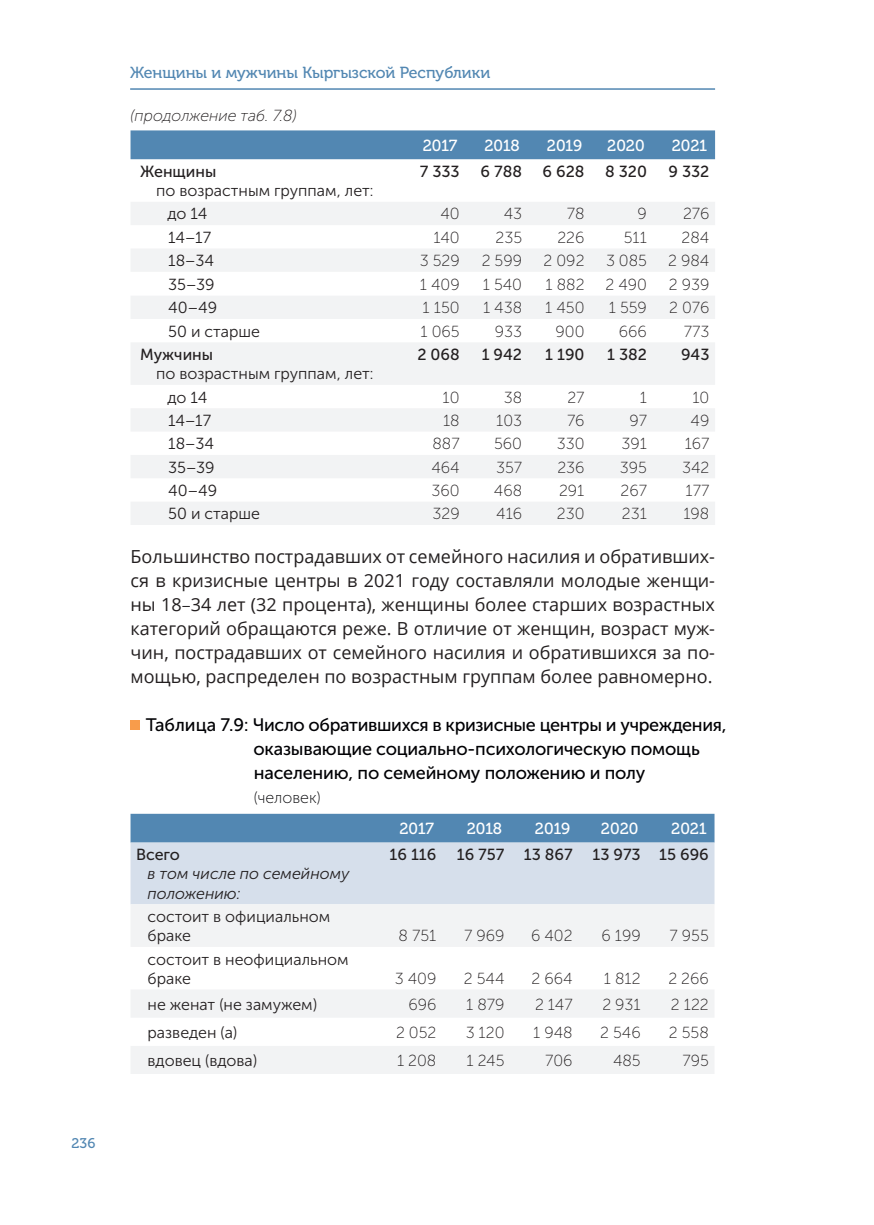
<style>
.page{position:relative;width:874px;height:1225px;background:#fff}
.page>*{position:absolute;margin:0;border:0;box-sizing:border-box;transform-origin:0 0}
.t1{font:18px/24px "Open Sans";color:#231f20;text-align:justify}
.t2{font:18px/24px "Museo Sans Cyrl 500";letter-spacing:-.01em;color:#010104}
.t3{font:16px "Museo Sans Cyrl 100";color:#231f20}
.t4{font:16px/19.2px "Museo Sans Cyrl 300";color:#231f20}
.t5{font:16px "Museo Sans Cyrl 500";color:#231f20}
.t6{font:16px "Museo Cyrl 500";color:#fff}
.t7{font:16px "Museo Cyrl 500";color:#5287b2}
.t8{font:italic 16px "Museo Sans Cyrl 300";color:#231f20}
.t9{font:italic 16px "Museo Sans Cyrl 100";color:#231f20}
.t10{font:16px "Museo Sans Cyrl 100";color:#010104}
.t11{font:14px "Museo Cyrl 500";color:#5287b2}
.s1{font-family:"Source Sans Pro"}
</style>
<div class="page">
<hr style="left:130px;top:88px;width:584px;height:2px;background:#5287b2">
<div style="left:130px;top:130px;width:584px;height:29px;background:#5287b2"></div>
<svg style="left:131px;top:202px;width:583px;height:323px;fill:#f2f3f4"></svg>
<div style="left:130px;top:720px;width:10px;height:10px;background:#f89c4b"></div>
<svg style="left:130px;top:814px;width:584px;height:90px;background:#acc3d9"></svg>
<svg style="left:131px;top:904px;width:583px;height:170px;fill:#f2f3f4"></svg>
<p class="t11" style="left:72px;top:1135px;width:25px">236</p>
<p class="t7" style="left:130px;top:64px;width:361px">Женщины и мужчины Кыргызской Республики</p>
<p class="t9" style="left:130px;top:107px;width:168px">(продолжение таб. 7.8)</p>
<p class="t5" style="left:140px;top:163px;width:78px">Женщины</p>
<p class="t4" style="left:156px;top:181px;width:219px">по возрастным группам, лет:</p>
<p class="t6" style="left:422px;top:137px;width:36px">2017</p>
<p class="t6" style="left:484px;top:137px;width:37px">2018</p>
<p class="t6" style="left:546px;top:137px;width:37px">2019</p>
<p class="t6" style="left:607px;top:137px;width:39px">2020</p>
<p class="t6" style="left:671px;top:137px;width:37px">2021</p>
<p class="t5" style="left:419px;top:163px;width:41px">7 333</p>
<p class="t5" style="left:480px;top:163px;width:43px">6 788</p>
<p class="t5" style="left:542px;top:163px;width:43px">6 628</p>
<p class="t5" style="left:604px;top:163px;width:43px">8 320</p>
<p class="t5" style="left:668px;top:163px;width:42px">9 332</p>
<p class="t4" style="left:167px;top:204px;width:41px">до 14</p>
<p class="t3" style="left:440px;top:205px;width:21px">40</p>
<p class="t3" style="left:503px;top:205px;width:20px">43</p>
<p class="t3" style="left:566px;top:205px;width:19px">78</p>
<p class="t3" style="left:637px;top:205px;width:11px">9</p>
<p class="t3" style="left:682px;top:205px;width:28px">276</p>
<p class="t4" style="left:168px;top:228px;width:44px">14–17</p>
<p class="t3" style="left:433px;top:229px;width:28px">140</p>
<p class="t3" style="left:495px;top:229px;width:28px">235</p>
<p class="t3" style="left:557px;top:229px;width:29px">226</p>
<p class="t3" style="left:623px;top:229px;width:25px">511</p>
<p class="t3" style="left:681px;top:229px;width:29px">284</p>
<p class="t4" style="left:168px;top:251px;width:47px">18–34</p>
<p class="t3" style="left:419px;top:252px;width:41px">3 529</p>
<p class="t3" style="left:481px;top:252px;width:42px">2 599</p>
<p class="t3" style="left:543px;top:252px;width:42px">2 092</p>
<p class="t3" style="left:605px;top:252px;width:42px">3 085</p>
<p class="t3" style="left:668px;top:252px;width:43px">2 984</p>
<p class="t4" style="left:168px;top:274px;width:48px">35–39</p>
<p class="t3" style="left:419px;top:276px;width:41px">1 409</p>
<p class="t3" style="left:482px;top:276px;width:41px">1 540</p>
<p class="t3" style="left:545px;top:276px;width:40px">1 882</p>
<p class="t3" style="left:605px;top:276px;width:43px">2 490</p>
<p class="t3" style="left:668px;top:276px;width:42px">2 939</p>
<p class="t4" style="left:168px;top:298px;width:50px">40–49</p>
<p class="t3" style="left:422px;top:299px;width:39px">1 150</p>
<p class="t3" style="left:483px;top:299px;width:41px">1 438</p>
<p class="t3" style="left:545px;top:299px;width:41px">1 450</p>
<p class="t3" style="left:608px;top:299px;width:40px">1 559</p>
<p class="t3" style="left:669px;top:299px;width:42px">2 076</p>
<p class="t4" style="left:168px;top:322px;width:93px">50 и старше</p>
<p class="t3" style="left:420px;top:323px;width:41px">1 065</p>
<p class="t3" style="left:494px;top:323px;width:29px">933</p>
<p class="t3" style="left:555px;top:323px;width:30px">900</p>
<p class="t3" style="left:618px;top:323px;width:29px">666</p>
<p class="t3" style="left:683px;top:323px;width:27px">773</p>
<p class="t5" style="left:140px;top:346px;width:74px">Мужчины</p>
<p class="t4" style="left:156px;top:364px;width:219px">по возрастным группам, лет:</p>
<p class="t5" style="left:417px;top:346px;width:44px">2 068</p>
<p class="t5" style="left:481px;top:346px;width:42px">1 942</p>
<p class="t5" style="left:545px;top:346px;width:41px">1 190</p>
<p class="t5" style="left:607px;top:346px;width:41px">1 382</p>
<p class="t5" style="left:680px;top:346px;width:30px">943</p>
<p class="t4" style="left:167px;top:387px;width:41px">до 14</p>
<p class="t3" style="left:442px;top:388px;width:19px">10</p>
<p class="t3" style="left:503px;top:388px;width:20px">38</p>
<p class="t3" style="left:567px;top:388px;width:19px">27</p>
<p class="t3" style="left:639px;top:388px;width:9px">1</p>
<p class="t3" style="left:692px;top:388px;width:19px">10</p>
<p class="t4" style="left:168px;top:411px;width:44px">14–17</p>
<p class="t3" style="left:443px;top:412px;width:18px">18</p>
<p class="t3" style="left:496px;top:412px;width:27px">103</p>
<p class="t3" style="left:567px;top:412px;width:19px">76</p>
<p class="t3" style="left:629px;top:412px;width:19px">97</p>
<p class="t3" style="left:690px;top:412px;width:20px">49</p>
<p class="t4" style="left:168px;top:434px;width:47px">18–34</p>
<p class="t3" style="left:432px;top:435px;width:29px">887</p>
<p class="t3" style="left:494px;top:435px;width:29px">560</p>
<p class="t3" style="left:556px;top:435px;width:29px">330</p>
<p class="t3" style="left:621px;top:435px;width:27px">391</p>
<p class="t3" style="left:684px;top:435px;width:26px">167</p>
<p class="t4" style="left:168px;top:457px;width:48px">35–39</p>
<p class="t3" style="left:431px;top:458px;width:30px">464</p>
<p class="t3" style="left:496px;top:458px;width:27px">357</p>
<p class="t3" style="left:557px;top:458px;width:29px">236</p>
<p class="t3" style="left:619px;top:458px;width:29px">395</p>
<p class="t3" style="left:681px;top:458px;width:29px">342</p>
<p class="t4" style="left:168px;top:481px;width:50px">40–49</p>
<p class="t3" style="left:431px;top:482px;width:30px">360</p>
<p class="t3" style="left:493px;top:482px;width:30px">468</p>
<p class="t3" style="left:558px;top:482px;width:27px">291</p>
<p class="t3" style="left:620px;top:482px;width:28px">267</p>
<p class="t3" style="left:685px;top:482px;width:25px">177</p>
<p class="t4" style="left:168px;top:504px;width:93px">50 и старше</p>
<p class="t3" style="left:432px;top:505px;width:29px">329</p>
<p class="t3" style="left:496px;top:505px;width:27px">416</p>
<p class="t3" style="left:556px;top:505px;width:29px">230</p>
<p class="t3" style="left:621px;top:505px;width:27px">231</p>
<p class="t3" style="left:683px;top:505px;width:27px">198</p>
<p class="t1" style="left:130px;top:543px;width:585px">Большинство пострадавших от семейного насилия и обративших&shy;ся в кризисные центры в 2021 году составляли молодые женщи&shy;ны 18<span class="s1">‒</span>34 лет (32 процента), женщины более старших возрастных категорий обращаются реже. В отличие от женщин, возраст муж&shy;чин, пострадавших от семейного насилия и обратившихся за по&shy;мощью, распределен по возрастным группам более равномерно.</p>
<p class="t2" style="left:253px;top:712px;width:474px;text-indent:-108px">Таблица 7.9: Число обратившихся в кризисные центры и учреждения, оказывающие социально-психологическую помощь населению, по семейному положению и полу</p>
<p class="t10" style="left:254px;top:788px;width:68px">(человек)</p>
<p class="t6" style="left:399px;top:820px;width:36px">2017</p>
<p class="t6" style="left:466px;top:820px;width:37px">2018</p>
<p class="t6" style="left:534px;top:820px;width:37px">2019</p>
<p class="t6" style="left:600px;top:820px;width:39px">2020</p>
<p class="t6" style="left:671px;top:820px;width:37px">2021</p>
<p class="t5" style="left:136px;top:846px;width:45px">Всего</p>
<p class="t8" style="left:147px;top:865px;width:203px">в том числе по семейному</p>
<p class="t8" style="left:147px;top:884px;width:94px">положению:</p>
<p class="t5" style="left:389px;top:846px;width:48px">16 116</p>
<p class="t5" style="left:456px;top:846px;width:49px">16 757</p>
<p class="t5" style="left:523px;top:846px;width:50px">13 867</p>
<p class="t5" style="left:592px;top:846px;width:50px">13 973</p>
<p class="t5" style="left:659px;top:846px;width:51px">15 696</p>
<p class="t4" style="left:147px;top:907px;width:184px">состоит в официальном браке</p>
<p class="t4" style="left:147px;top:949px;width:202px">состоит в неофициальном браке</p>
<p class="t3" style="left:398px;top:927px;width:39px">8 751</p>
<p class="t3" style="left:464px;top:927px;width:42px">7 969</p>
<p class="t3" style="left:531px;top:927px;width:43px">6 402</p>
<p class="t3" style="left:601px;top:927px;width:41px">6 199</p>
<p class="t3" style="left:669px;top:927px;width:41px">7 955</p>
<p class="t3" style="left:394px;top:969px;width:43px">3 409</p>
<p class="t3" style="left:463px;top:969px;width:42px">2 544</p>
<p class="t3" style="left:531px;top:969px;width:43px">2 664</p>
<p class="t3" style="left:603px;top:969px;width:38px">1 812</p>
<p class="t3" style="left:668px;top:969px;width:42px">2 266</p>
<p class="t4" style="left:147px;top:994px;width:171px">не женат (не замужем)</p>
<p class="t3" style="left:408px;top:995px;width:29px">696</p>
<p class="t3" style="left:466px;top:995px;width:40px">1 879</p>
<p class="t3" style="left:534px;top:995px;width:39px">2 147</p>
<p class="t3" style="left:602px;top:995px;width:40px">2 931</p>
<p class="t3" style="left:670px;top:995px;width:39px">2 122</p>
<p class="t4" style="left:147px;top:1023px;width:91px">разведен (а)</p>
<p class="t3" style="left:396px;top:1024px;width:42px">2 052</p>
<p class="t3" style="left:465px;top:1024px;width:40px">3 120</p>
<p class="t3" style="left:533px;top:1024px;width:41px">1 948</p>
<p class="t3" style="left:600px;top:1024px;width:42px">2 546</p>
<p class="t3" style="left:668px;top:1024px;width:41px">2 558</p>
<p class="t4" style="left:147px;top:1051px;width:111px">вдовец (вдова)</p>
<p class="t3" style="left:397px;top:1052px;width:41px">1 208</p>
<p class="t3" style="left:466px;top:1052px;width:40px">1 245</p>
<p class="t3" style="left:545px;top:1052px;width:29px">706</p>
<p class="t3" style="left:612px;top:1052px;width:29px">485</p>
<p class="t3" style="left:682px;top:1052px;width:28px">795</p>
</div>
